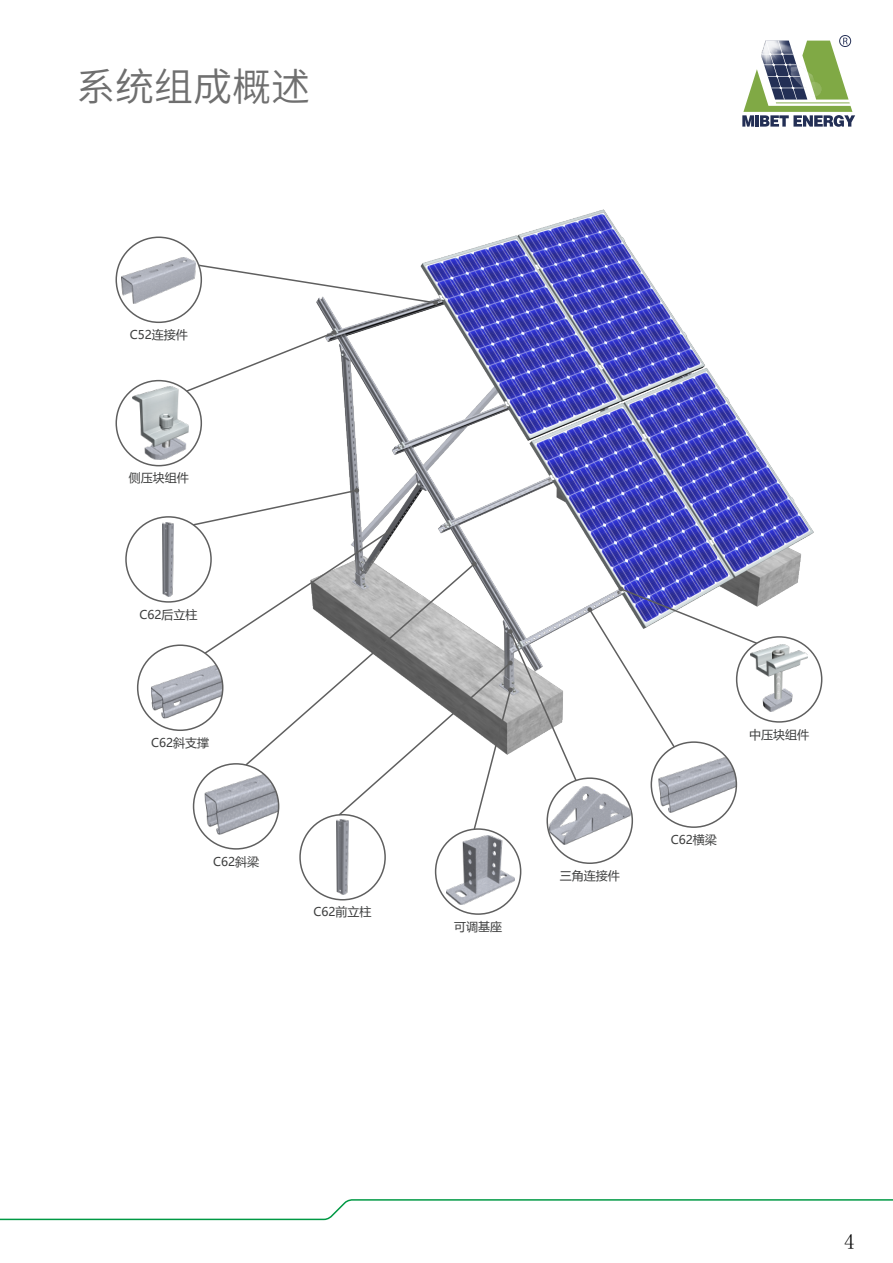
<style>
.page{position:relative;width:893px;height:1263px;background:#fff}
.page>*{position:absolute;margin:0;border:0;box-sizing:border-box;transform-origin:0 0}
.t1{font:39px "Source Han Sans CN";color:#6f6f6f}
.t2{font:21px "N Sim Sun";color:#000}
.t3{font:12px "Microsoft Ya Hei";color:#3c3d3d}
</style>
<div class="page">
<img style="left:318px;top:209px;width:495px;height:514px">
<svg style="left:0;top:1199px;width:893px;height:22px"></svg>
<svg style="left:742px;top:35px;width:113px;height:92px"></svg>
<div style="left:115px;top:236px;width:87px;height:87px;border:2px solid #5f5f5f;border-radius:50%"></div>
<div style="left:546px;top:777px;width:87px;height:87px;border:2px solid #5f5f5f;border-radius:50%"></div>
<img style="left:205px;top:831px;width:67px;height:4px">
<div style="left:736px;top:636px;width:86px;height:87px;border:2px solid #5f5f5f;border-radius:50%"></div>
<div style="left:115px;top:380px;width:87px;height:86px;border:2px solid #5f5f5f;border-radius:50%"></div>
<img style="left:658px;top:749px;width:78px;height:64px">
<div style="left:650px;top:741px;width:87px;height:87px;border:2px solid #5f5f5f;border-radius:50%"></div>
<div style="left:299px;top:814px;width:87px;height:86px;border:2px solid #5f5f5f;border-radius:50%"></div>
<div style="left:435px;top:828px;width:86px;height:87px;border:2px solid #5f5f5f;border-radius:50%"></div>
<div style="left:125px;top:516px;width:87px;height:87px;border:2px solid #5f5f5f;border-radius:50%"></div>
<img style="left:151px;top:647px;width:40px;height:71px">
<div style="left:137px;top:644px;width:86px;height:87px;border:2px solid #5f5f5f;border-radius:50%"></div>
<img style="left:133px;top:387px;width:55px;height:73px">
<img style="left:759px;top:645px;width:48px;height:67px">
<img style="left:162px;top:522px;width:12px;height:75px">
<img style="left:337px;top:831px;width:11px;height:63px">
<img style="left:446px;top:836px;width:68px;height:69px">
<img style="left:121px;top:257px;width:74px;height:47px">
<img style="left:549px;top:786px;width:81px;height:59px">
<svg style="left:185px;top:330px;width:151px;height:63px"></svg>
<svg style="left:197px;top:264px;width:241px;height:41px"></svg>
<svg style="left:191px;top:488px;width:387px;height:343px"></svg>
<svg style="left:587px;top:587px;width:172px;height:162px"></svg>
<h1 class="t1" style="left:76px;top:65px;width:236px">系统组成概述</h1>
<p class="t3" style="left:130px;top:327px;width:60px">C52连接件</p>
<p class="t3" style="left:129px;top:470px;width:61px">侧压块组件</p>
<p class="t3" style="left:139px;top:606px;width:60px">C62后立柱</p>
<p class="t3" style="left:151px;top:734px;width:60px">C62斜支撑</p>
<p class="t3" style="left:213px;top:853px;width:48px">C62斜梁</p>
<p class="t3" style="left:313px;top:904px;width:60px">C62前立柱</p>
<p class="t3" style="left:454px;top:918px;width:49px">可调基座</p>
<p class="t3" style="left:560px;top:867px;width:61px">三角连接件</p>
<p class="t3" style="left:749px;top:726px;width:61px">中压块组件</p>
<p class="t3" style="left:671px;top:831px;width:48px">C62横梁</p>
<h2 class="t2" style="left:844px;top:1230px;width:12px">4</h2>
</div>
